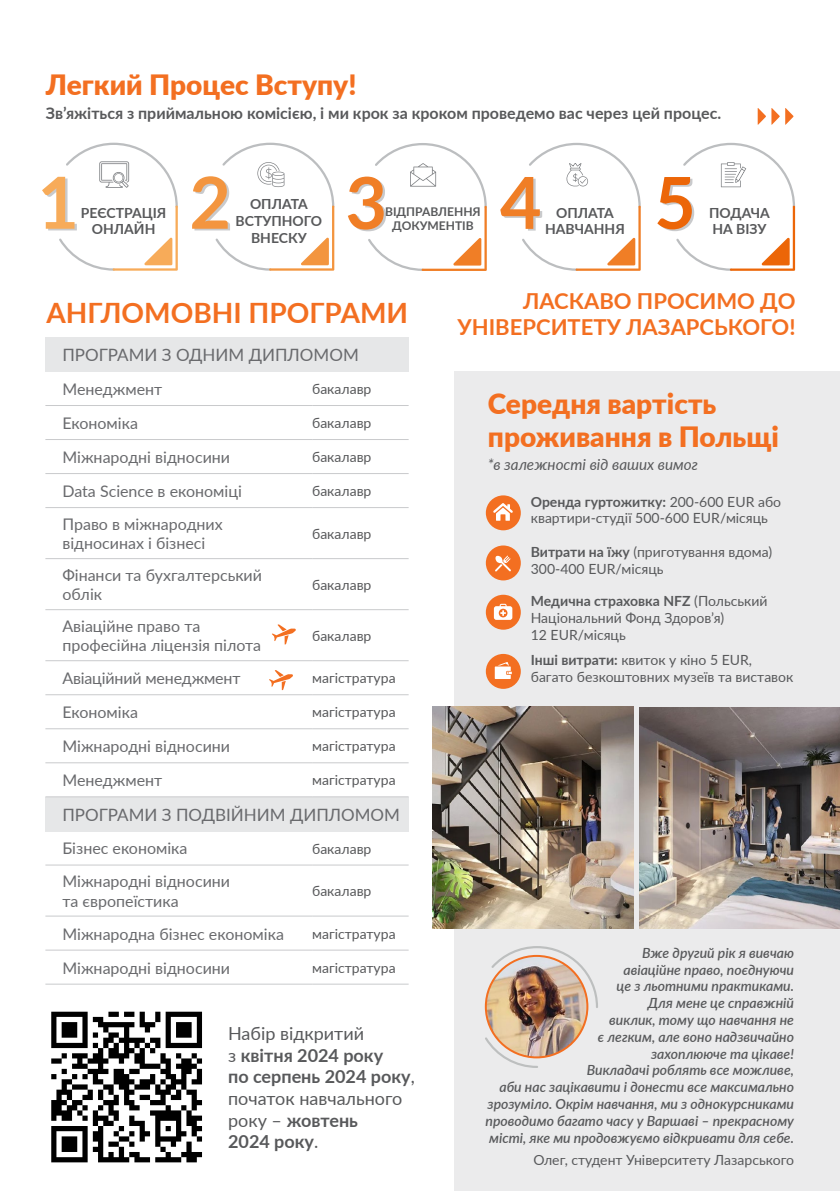
<style>
.page{position:relative;width:840px;height:1191px;background:#fff}
.page>*{position:absolute;margin:0;border:0;box-sizing:border-box;transform-origin:0 0}
.t1{font:700 71.8px "Lato";color:#f07e26}
.t2{font:700 71.8px "Lato";color:#f7ab59}
.t3{font:700 71.8px "Lato";color:#f3953f}
.t4{font:700 71.8px "Lato";color:#ec6608}
.t5{font:900 28px/33.6px "Lato";color:#f36f21}
.t6{font:700 28px "Lato";color:#f36f21}
.t7{font:700 22px/26.4px "Lato";color:#f36f21;text-align:right}
.t8{font:700 18px/21.6px "Lato";color:#58595b}
.t9{font:17px "Lato";color:#696a6d}
.t10{font:16px/19.2px "Lato";color:#696a6d}
.t11{font:700 16px "Lato";color:#58595b}
.t12{font:italic 15.2px "Lato";color:#58595b}
.t13{font:14px/16.8px "Lato";color:#58595b}
.t14{font:italic 600 14px/16.8px "Lato";color:#58595b;text-align:right}
.t15{font:700 14px/16.8px "Lato";color:#58595b;text-align:center}
.t16{font:700 12px/14.4px "Lato";color:#58595b;text-align:center}
.s1{font-weight:400}
.s2{font-weight:700}
</style>
<div class="page">
<svg style="left:757px;top:108px;width:8px;height:17px"></svg>
<svg style="left:771px;top:108px;width:22px;height:17px"></svg>
<svg style="left:59px;top:143px;width:119px;height:128px"></svg>
<svg style="left:215px;top:143px;width:119px;height:128px"></svg>
<svg style="left:368px;top:143px;width:118px;height:128px"></svg>
<svg style="left:522px;top:143px;width:118px;height:128px"></svg>
<svg style="left:676px;top:143px;width:118px;height:128px"></svg>
<svg style="left:51px;top:1011px;width:151px;height:151px"></svg>
<div style="left:454px;top:371px;width:385px;height:820px;background:#ebebec"></div>
<img style="left:432px;top:706px;width:201px;height:222px">
<img style="left:639px;top:707px;width:200px;height:221px">
<div style="left:485px;top:495px;width:35px;height:35px;background:#f36f21;border-radius:50%"></div>
<svg style="left:493px;top:503px;width:19px;height:18px"></svg>
<div style="left:485px;top:654px;width:35px;height:35px;background:#f36f21;border-radius:50%"></div>
<svg style="left:494px;top:662px;width:17px;height:17px"></svg>
<div style="left:485px;top:545px;width:35px;height:35px;background:#f36f21;border-radius:50%"></div>
<svg style="left:495px;top:555px;width:15px;height:16px"></svg>
<div style="left:485px;top:595px;width:35px;height:34px;background:#f36f21;border-radius:50%"></div>
<svg style="left:493px;top:604px;width:19px;height:16px"></svg>
<div style="left:45px;top:797px;width:363px;height:34px;background:#e6e7e8"></div>
<hr style="left:45px;top:864px;width:267px;height:1px;background:#c9cacc">
<hr style="left:312px;top:864px;width:96px;height:1px;background:#c9cacc">
<hr style="left:45px;top:915px;width:267px;height:1px;background:#c9cacc">
<hr style="left:312px;top:915px;width:96px;height:1px;background:#c9cacc">
<hr style="left:45px;top:949px;width:267px;height:1px;background:#c9cacc">
<hr style="left:312px;top:949px;width:96px;height:1px;background:#c9cacc">
<hr style="left:45px;top:983px;width:267px;height:1px;background:#c9cacc">
<hr style="left:312px;top:983px;width:96px;height:1px;background:#c9cacc">
<div style="left:45px;top:337px;width:363px;height:34px;background:#e6e7e8"></div>
<hr style="left:45px;top:405px;width:267px;height:1px;background:#c9cacc">
<hr style="left:312px;top:405px;width:96px;height:1px;background:#c9cacc">
<hr style="left:45px;top:439px;width:267px;height:1px;background:#c9cacc">
<hr style="left:312px;top:439px;width:96px;height:1px;background:#c9cacc">
<hr style="left:45px;top:473px;width:267px;height:1px;background:#c9cacc">
<hr style="left:312px;top:473px;width:96px;height:1px;background:#c9cacc">
<hr style="left:45px;top:507px;width:267px;height:1px;background:#c9cacc">
<hr style="left:312px;top:507px;width:96px;height:1px;background:#c9cacc">
<hr style="left:45px;top:609px;width:267px;height:1px;background:#c9cacc">
<hr style="left:312px;top:609px;width:96px;height:1px;background:#c9cacc">
<hr style="left:45px;top:660px;width:267px;height:1px;background:#c9cacc">
<hr style="left:312px;top:660px;width:96px;height:1px;background:#c9cacc">
<hr style="left:45px;top:694px;width:267px;height:1px;background:#c9cacc">
<hr style="left:312px;top:694px;width:96px;height:1px;background:#c9cacc">
<hr style="left:45px;top:728px;width:267px;height:1px;background:#c9cacc">
<hr style="left:312px;top:728px;width:96px;height:1px;background:#c9cacc">
<hr style="left:45px;top:762px;width:267px;height:1px;background:#c9cacc">
<hr style="left:312px;top:762px;width:96px;height:1px;background:#c9cacc">
<hr style="left:45px;top:796px;width:267px;height:1px;background:#c9cacc">
<hr style="left:312px;top:796px;width:96px;height:1px;background:#c9cacc">
<hr style="left:45px;top:558px;width:267px;height:1px;background:#c9cacc">
<hr style="left:312px;top:558px;width:96px;height:1px;background:#c9cacc">
<svg style="left:269px;top:670px;width:24px;height:20px"></svg>
<svg style="left:272px;top:624px;width:24px;height:20px"></svg>
<img style="left:485px;top:956px;width:102px;height:101px;border-radius:51px">
<img style="left:491px;top:946px;width:106px;height:62px">
<svg style="left:485px;top:1037px;width:53px;height:31px"></svg>
<h2 class="t5" style="left:46px;top:66px;width:312px">Легкий Процес Вступу!</h2>
<p class="t11" style="left:46px;top:102px;width:676px">Зв’яжіться з приймальною комісією, і ми крок за кроком проведемо вас через цей процес.</p>
<h1 class="t2" style="left:37px;top:150px;width:43px">1</h1>
<p class="t15" style="left:81px;top:203px;width:87px">РЕЄСТРАЦІЯ<br>ОНЛАЙН</p>
<h1 class="t3" style="left:189px;top:150px;width:43px">2</h1>
<h1 class="t1" style="left:345px;top:150px;width:43px">3</h1>
<h1 class="t1" style="left:499px;top:150px;width:43px">4</h1>
<h1 class="t4" style="left:653px;top:150px;width:43px">5</h1>
<p class="t15" style="left:235px;top:195px;width:88px">ОПЛАТА<br>ВСТУПНОГО<br>ВНЕСКУ</p>
<p class="t16" style="left:385px;top:204px;width:97px">ВІДПРАВЛЕННЯ<br>ДОКУМЕНТІВ</p>
<p class="t15" style="left:545px;top:203px;width:81px">ОПЛАТА<br>НАВЧАННЯ</p>
<p class="t15" style="left:708px;top:203px;width:62px;text-align:left">ПОДАЧА<br>НА ВІЗУ</p>
<h2 class="t6" style="left:46px;top:292px;width:363px">АНГЛОМОВНІ ПРОГРАМИ</h2>
<p class="t9" style="left:62px;top:343px;width:298px">ПРОГРАМИ З ОДНИМ ДИПЛОМОМ</p>
<p class="t10" style="left:62px;top:379px;width:101px">Менеджмент</p>
<p class="t13" style="left:312px;top:380px;width:61px">бакалавр</p>
<p class="t10" style="left:62px;top:413px;width:77px">Економіка</p>
<p class="t13" style="left:312px;top:414px;width:61px">бакалавр</p>
<p class="t10" style="left:62px;top:447px;width:169px">Міжнародні відносини</p>
<p class="t13" style="left:312px;top:448px;width:61px">бакалавр</p>
<p class="t10" style="left:62px;top:481px;width:181px">Data Science в економіці</p>
<p class="t13" style="left:312px;top:482px;width:61px">бакалавр</p>
<p class="t10" style="left:62px;top:514px;width:162px">Право в міжнародних відносинах і бізнесі</p>
<p class="t13" style="left:312px;top:524px;width:61px">бакалавр</p>
<p class="t10" style="left:62px;top:565px;width:201px">Фінанси та бухгалтерський облік</p>
<p class="t13" style="left:312px;top:575px;width:61px">бакалавр</p>
<p class="t10" style="left:62px;top:616px;width:200px">Авіаційне право та професійна ліцензія пілота</p>
<p class="t13" style="left:312px;top:627px;width:61px">бакалавр</p>
<p class="t10" style="left:62px;top:668px;width:179px">Авіаційний менеджмент</p>
<p class="t13" style="left:312px;top:669px;width:85px">магістратура</p>
<p class="t10" style="left:62px;top:702px;width:77px">Економіка</p>
<p class="t13" style="left:312px;top:703px;width:85px">магістратура</p>
<p class="t10" style="left:62px;top:736px;width:169px">Міжнародні відносини</p>
<p class="t13" style="left:312px;top:737px;width:85px">магістратура</p>
<p class="t10" style="left:62px;top:770px;width:101px">Менеджмент</p>
<p class="t13" style="left:312px;top:771px;width:85px">магістратура</p>
<p class="t9" style="left:62px;top:802px;width:339px">ПРОГРАМИ З ПОДВІЙНИМ ДИПЛОМОМ</p>
<p class="t10" style="left:62px;top:838px;width:126px">Бізнес економіка</p>
<p class="t13" style="left:312px;top:839px;width:61px">бакалавр</p>
<p class="t10" style="left:62px;top:871px;width:169px">Міжнародні відносини та європеїстика</p>
<p class="t13" style="left:312px;top:882px;width:61px">бакалавр</p>
<p class="t10" style="left:62px;top:923px;width:223px">Міжнародна бізнес економіка</p>
<p class="t13" style="left:312px;top:924px;width:85px">магістратура</p>
<p class="t10" style="left:62px;top:957px;width:169px">Міжнародні відносини</p>
<p class="t13" style="left:312px;top:958px;width:85px">магістратура</p>
<p class="t8" style="left:228px;top:1022px;width:188px"><span class="s1">Набір відкритий<br>з</span> квітня 2024 року<br>по серпень 2024 року<span class="s1">, початок навчального року –</span> жовтень<br>2024 року<span class="s1">.</span></p>
<h3 class="t7" style="left:457px;top:287px;width:339px">ЛАСКАВО ПРОСИМО ДО<br>УНІВЕРСИТЕТУ ЛАЗАРСЬКОГО!</h3>
<h2 class="t5" style="left:487px;top:385px;width:292px">Середня вартість проживання в Польщі</h2>
<p class="t12" style="left:487px;top:454px;width:211px">*в залежності від ваших вимог</p>
<p class="t13" style="left:530px;top:492px;width:252px"><span class="s2">Оренда гуртожитку:</span> 200-600 EUR або квартири-студії 500-600 EUR/місяць</p>
<p class="t13" style="left:530px;top:542px;width:243px"><span class="s2">Витрати на їжу</span> (приготування вдома)<br>300-400 EUR/місяць</p>
<p class="t13" style="left:530px;top:592px;width:238px"><span class="s2">Медична страховка NFZ</span> (Польський<br>Національний Фонд Здоров’я)<br>12 EUR/місяць</p>
<p class="t13" style="left:530px;top:651px;width:264px"><span class="s2">Інші витрати:</span> квиток у кіно 5 EUR, багато безкоштовних музеїв та виставок</p>
<p class="t14" style="left:485px;top:943px;width:310px">Вже другий рік я вивчаю<br>авіаційне право, поєднуючи<br>це з льотними практиками.<br>Для мене це справжній<br>виклик, тому що навчання не<br>є легким, але воно надзвичайно<br>захоплююче та цікаве!<br>Викладачі роблять все можливе,<br>аби нас зацікавити і донести все максимально зрозуміло. Окрім навчання, ми з однокурсниками проводимо багато часу у Варшаві – прекрасному місті, яке ми продовжуємо відкривати для себе.</p>
<p class="t13" style="left:533px;top:1151px;width:262px">Олег, студент Університету Лазарського</p>
</div>
